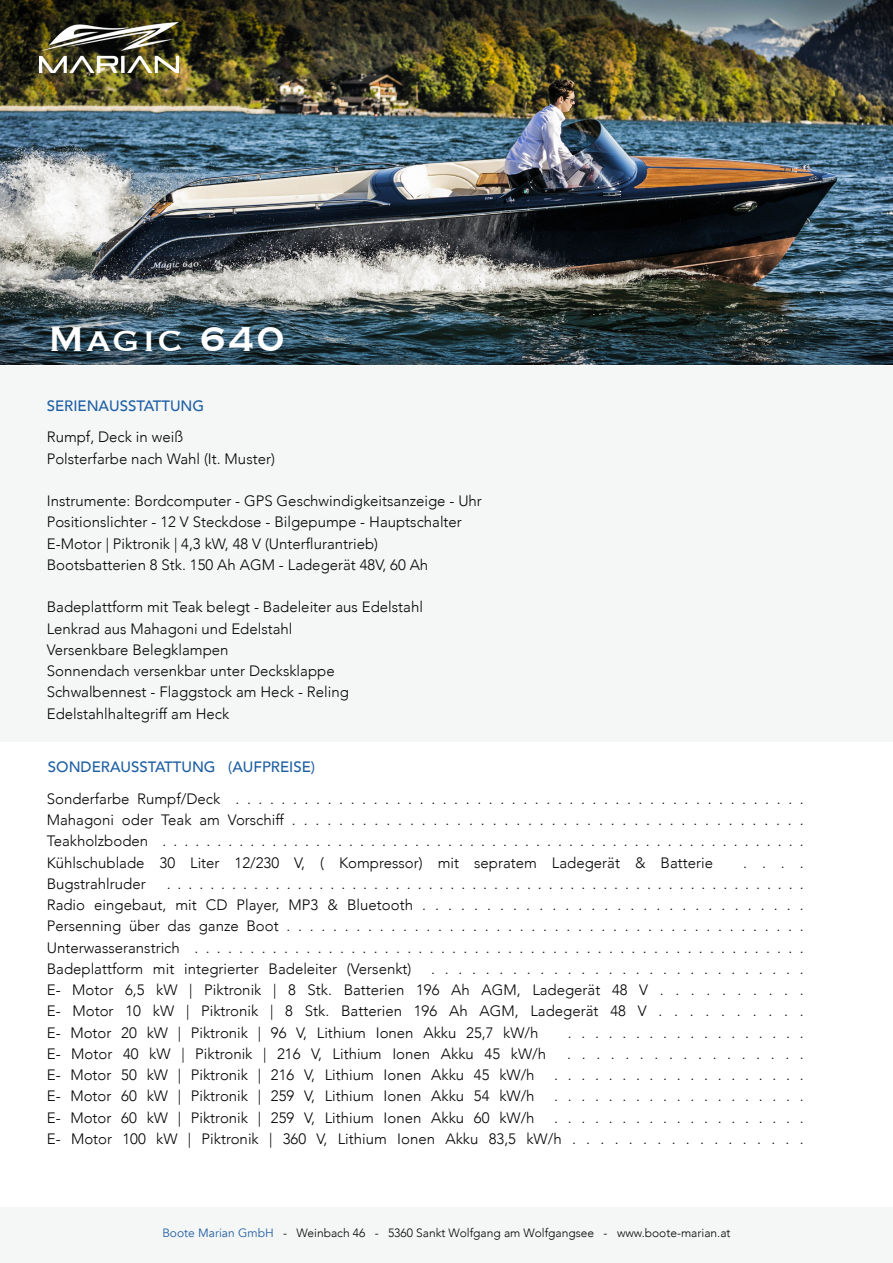
<style>
.page{position:relative;width:893px;height:1263px;background:#fff}
.page>*{position:absolute;margin:0;border:0;box-sizing:border-box;transform-origin:0 0}
.Normal_text{font:45px "Copperplate";letter-spacing:.03em;color:#fff}
.Normal_text-2{font:300 15px "Avenir";color:#040503}
.Normal_text-3{font:500 15px "Avenir";color:#1f5fa4}
.Normal_text-4{font:300 12px "Avenir";color:#040503}
.s1{font-weight:400;color:#2360a1}
</style>
<div class="page">
<div style="left:0;top:366px;width:893px;height:376px;background:#f5f7f7"></div>
<div style="left:0;top:1208px;width:893px;height:55px;background:#f5f7f7"></div>
<img style="left:0;top:0;width:893px;height:365px">
<img style="left:40px;top:22px;width:139px;height:50px">
<p class="Normal_text" style="left:47px;top:310px;width:239px">Magic 640</p>
<p class="Normal_text-3" style="left:47px;top:393px;width:159px">SERIENAUSSTATTUNG</p>
<p class="Normal_text-2" style="left:47px;top:428px;width:138px">Rumpf, Deck in weiß</p>
<p class="Normal_text-2" style="left:47px;top:449px;width:230px">Polsterfarbe nach Wahl (It. Muster)</p>
<p class="Normal_text-2" style="left:47px;top:492px;width:437px">Instrumente: Bordcomputer - GPS Geschwindigkeitsanzeige - Uhr</p>
<p class="Normal_text-2" style="left:47px;top:513px;width:417px">Positionslichter - 12 V Steckdose - Bilgepumpe - Hauptschalter</p>
<p class="Normal_text-2" style="left:47px;top:534px;width:333px">E-Motor | Piktronik | 4,3 kW, 48 V (Unterflurantrieb)</p>
<p class="Normal_text-2" style="left:47px;top:556px;width:383px">Bootsbatterien 8 Stk. 150 Ah AGM - Ladegerät 48V, 60 Ah</p>
<p class="Normal_text-2" style="left:47px;top:598px;width:378px">Badeplattform mit Teak belegt - Badeleiter aus Edelstahl</p>
<p class="Normal_text-2" style="left:47px;top:620px;width:247px">Lenkrad aus Mahagoni und Edelstahl</p>
<p class="Normal_text-2" style="left:47px;top:641px;width:183px">Versenkbare Belegklampen</p>
<p class="Normal_text-2" style="left:47px;top:662px;width:289px">Sonnendach versenkbar unter Decksklappe</p>
<p class="Normal_text-2" style="left:47px;top:683px;width:304px">Schwalbennest - Flaggstock am Heck - Reling</p>
<p class="Normal_text-2" style="left:47px;top:705px;width:184px">Edelstahlhaltegriff am Heck</p>
<p class="Normal_text-3" style="left:48px;top:754px;width:269px">SONDERAUSSTATTUNG (AUFPREISE)</p>
<p class="Normal_text-2" style="left:47px;top:790px;width:758px">Sonderfarbe Rumpf/Deck . . . . . . . . . . . . . . . . . . . . . . . . . . . . . . . . . . . . . . . . . . . . . . . . . .</p>
<p class="Normal_text-2" style="left:47px;top:811px;width:758px">Mahagoni oder Teak am Vorschiff . . . . . . . . . . . . . . . . . . . . . . . . . . . . . . . . . . . . . . . . . . . .</p>
<p class="Normal_text-2" style="left:47px;top:832px;width:758px">Teakholzboden . . . . . . . . . . . . . . . . . . . . . . . . . . . . . . . . . . . . . . . . . . . . . . . . . . . . . . . . . . .</p>
<p class="Normal_text-2" style="left:47px;top:853px;width:668px">Kühlschublade 30 Liter 12/230 V, ( Kompressor) mit sepratem Ladegerät &amp; Batterie</p>
<p class="Normal_text-2" style="left:743px;top:853px;width:62px">. . . .</p>
<p class="Normal_text-2" style="left:47px;top:875px;width:100px">Bugstrahlruder</p>
<p class="Normal_text-2" style="left:167px;top:875px;width:638px">. . . . . . . . . . . . . . . . . .. . . . . . . . . . . . . . . . . .. . . . . . . . . . . . . . . . . .. . . . .</p>
<p class="Normal_text-2" style="left:47px;top:896px;width:758px">Radio eingebaut, mit CD Player, MP3 &amp; Bluetooth . . . . . . . . . . . . . . . . . . . . . . . . . . . . . .</p>
<p class="Normal_text-2" style="left:47px;top:917px;width:758px">Persenning über das ganze Boot . . . . . . . . . . . . . . . . . . . . . . . . . . . . . . . . . . . . . . . . . . . . .</p>
<p class="Normal_text-2" style="left:47px;top:938px;width:758px">Unterwasseranstrich . . . . . . . . . . . . . . . . . . . . . . . . . . . . . . . . . . . . . . . . . . . . . . . . . . . . . . .</p>
<p class="Normal_text-2" style="left:47px;top:960px;width:366px">Badeplattform mit integrierter Badeleiter (Versenkt)</p>
<p class="Normal_text-2" style="left:431px;top:960px;width:374px">. . . . . . . . . . . . . . . . . . . . . . . . . . . .</p>
<p class="Normal_text-2" style="left:47px;top:981px;width:758px">E- Motor 6,5 kW | Piktronik | 8 Stk. Batterien 196 Ah AGM, Ladegerät 48 V . . . . . . . . . .</p>
<p class="Normal_text-2" style="left:47px;top:1002px;width:758px">E- Motor 10 kW | Piktronik | 8 Stk. Batterien 196 Ah AGM, Ladegerät 48 V . . . . . . . . . .</p>
<p class="Normal_text-2" style="left:47px;top:1023px;width:493px">E- Motor 20 kW | Piktronik | 96 V, Lithium Ionen Akku 25,7 kW/h</p>
<p class="Normal_text-2" style="left:568px;top:1023px;width:237px">. . . . . . . . . . . . . . . . . .</p>
<p class="Normal_text-2" style="left:47px;top:1045px;width:501px">E- Motor 40 kW | Piktronik | 216 V, Lithium Ionen Akku 45 kW/h</p>
<p class="Normal_text-2" style="left:567px;top:1045px;width:238px">. . . . . . . . . . . . . . . . .</p>
<p class="Normal_text-2" style="left:47px;top:1066px;width:489px">E- Motor 50 kW | Piktronik | 216 V, Lithium Ionen Akku 45 kW/h</p>
<p class="Normal_text-2" style="left:554px;top:1066px;width:251px">. . . . . . . . . . . . . . . . . . .</p>
<p class="Normal_text-2" style="left:47px;top:1087px;width:489px">E- Motor 60 kW | Piktronik | 259 V, Lithium Ionen Akku 54 kW/h</p>
<p class="Normal_text-2" style="left:554px;top:1087px;width:251px">. . . . . . . . . . . . . . . . . . .</p>
<p class="Normal_text-2" style="left:47px;top:1108px;width:489px">E- Motor 60 kW | Piktronik | 259 V, Lithium Ionen Akku 60 kW/h</p>
<p class="Normal_text-2" style="left:554px;top:1108px;width:251px">. . . . . . . . . . . . . . . . . . .</p>
<p class="Normal_text-2" style="left:47px;top:1130px;width:758px">E- Motor 100 kW | Piktronik | 360 V, Lithium Ionen Akku 83,5 kW/h . . . . . . . . . . . . . . . . .</p>
<p class="Normal_text-4" style="left:162px;top:1226px;width:570px"><span class="s1">Boote Marian GmbH</span> - Weinbach 46 - 5360 Sankt Wolfgang am Wolfgangsee - www.boote-marian.at</p>
</div>
